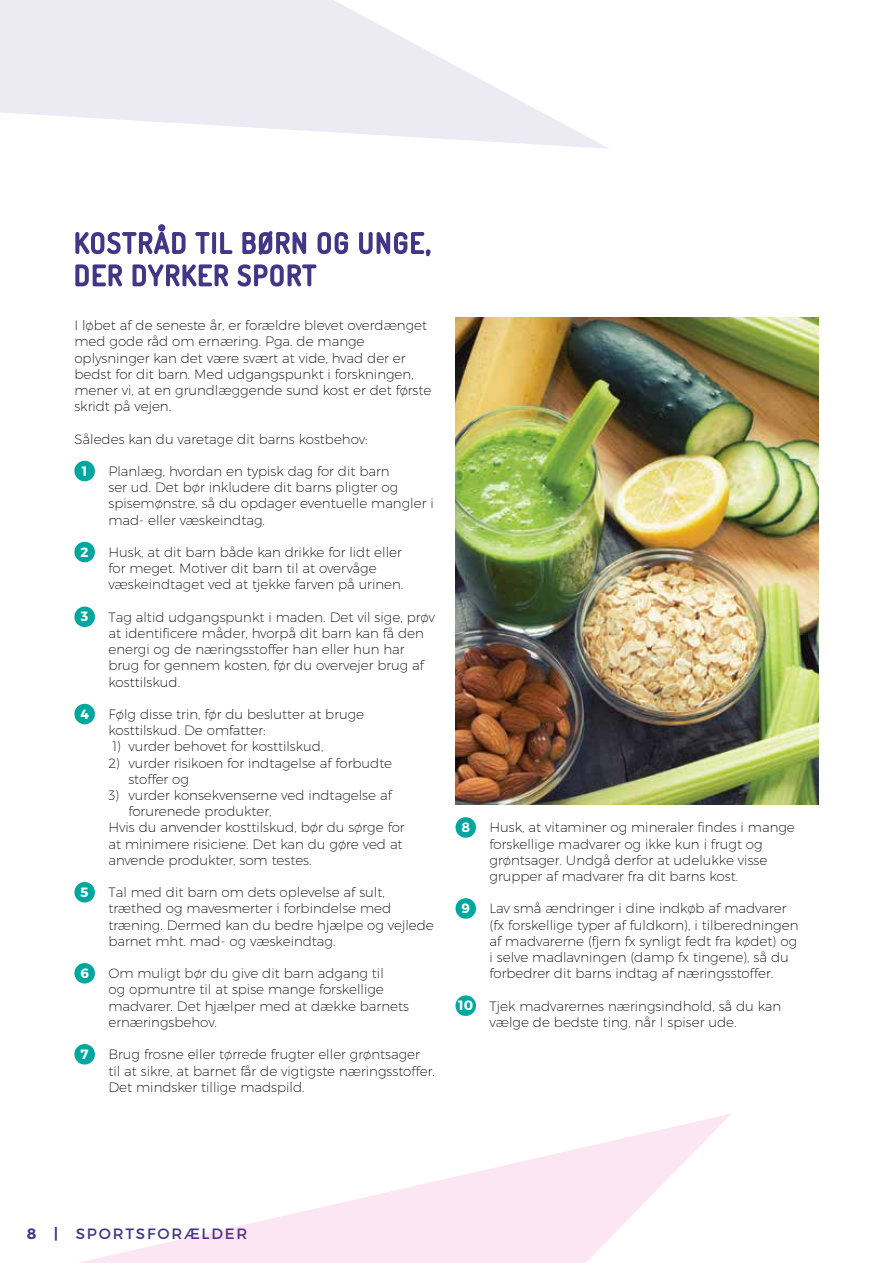
<style>
.page{position:relative;width:893px;height:1263px;background:#fff}
.page>*{position:absolute;margin:0;border:0;box-sizing:border-box;transform-origin:0 0}
.t1{font:15px "Montserrat";letter-spacing:.12em;color:#443687}
.t2{font:200 13.5px/16.2px "Montserrat";color:#000}
.t3{font:700 13.5px "Montserrat";color:#fff}
.s1{font-weight:700;color:#fff}
.s2{font-weight:700}
</style>
<div class="page">
<svg style="left:359px;top:232px;width:72px;height:25px"></svg>
<svg style="left:75px;top:224px;width:273px;height:63px"></svg>
<div style="left:74px;top:461px;width:21px;height:20px;background:#00a79e;border-radius:50%"></div>
<div style="left:74px;top:542px;width:21px;height:20px;background:#00a79e;border-radius:50%"></div>
<div style="left:74px;top:607px;width:21px;height:20px;background:#00a79e;border-radius:50%"></div>
<div style="left:74px;top:704px;width:21px;height:20px;background:#00a79e;border-radius:50%"></div>
<div style="left:74px;top:882px;width:21px;height:20px;background:#00a79e;border-radius:50%"></div>
<div style="left:74px;top:963px;width:21px;height:20px;background:#00a79e;border-radius:50%"></div>
<div style="left:74px;top:1044px;width:21px;height:20px;background:#00a79e;border-radius:50%"></div>
<div style="left:455px;top:817px;width:21px;height:21px;background:#00a79e;border-radius:50%"></div>
<div style="left:455px;top:898px;width:21px;height:21px;background:#00a79e;border-radius:50%"></div>
<div style="left:455px;top:995px;width:21px;height:21px;background:#00a79e;border-radius:50%"></div>
<img style="left:455px;top:317px;width:364px;height:488px">
<svg style="left:0;top:0;width:609px;height:149px;fill:#ecebf3"></svg>
<svg style="left:79px;top:1114px;width:652px;height:149px"></svg>
<p class="t2" style="left:74px;top:317px;width:358px">I løbet af de seneste år, er forældre blevet overdænget med gode råd om ernæring. Pga. de mange oplysninger kan det være svært at vide, hvad der er bedst for dit barn. Med udgangspunkt i forskningen, mener vi, at en grundlæggende sund kost er det første skridt på vejen.</p>
<p class="t2" style="left:74px;top:430px;width:295px">Således kan du varetage dit barns kostbehov:</p>
<p class="t3" style="left:82px;top:462px;width:7px">1</p>
<p class="t2" style="left:108px;top:463px;width:327px">Planlæg, hvordan en typisk dag for dit barn<br>ser ud. Det bør inkludere dit barns pligter og spisemønstre, så du opdager eventuelle mangler i mad- eller væskeindtag.</p>
<p class="t3" style="left:81px;top:543px;width:10px">2</p>
<p class="t2" style="left:108px;top:544px;width:296px">Husk, at dit barn både kan drikke for lidt eller for meget. Motiver dit barn til at overvåge væskeindtaget ved at tjekke farven på urinen.</p>
<p class="t3" style="left:81px;top:608px;width:9px">3</p>
<p class="t2" style="left:108px;top:609px;width:328px">Tag altid udgangspunkt i maden. Det vil sige, prøv at identificere måder, hvorpå dit barn kan få den energi og de næringsstoffer han eller hun har brug for gennem kosten, før du overvejer brug af kosttilskud.</p>
<p class="t3" style="left:80px;top:705px;width:10px">4</p>
<p class="t2" style="left:108px;top:706px;width:257px">Følg disse trin, før du beslutter at bruge kosttilskud. De omfatter:</p>
<p class="t2" style="left:112px;top:738px;width:213px">1) vurder behovet for kosttilskud,</p>
<p class="t2" style="left:128px;top:754px;width:265px;text-indent:-20px">2) vurder risikoen for indtagelse af forbudte stoffer og</p>
<p class="t2" style="left:108px;top:787px;width:285px">3) vurder konsekvenserne ved indtagelse af</p>
<p class="t2" style="left:128px;top:803px;width:145px">forurenede produkter,</p>
<p class="t2" style="left:108px;top:819px;width:298px">Hvis du anvender kosttilskud, bør du sørge for</p>
<p class="t2" style="left:108px;top:835px;width:296px">at minimere risiciene. Det kan du gøre ved at</p>
<p class="t2" style="left:108px;top:852px;width:205px">anvende produkter, som testes.</p>
<p class="t3" style="left:81px;top:884px;width:10px">5</p>
<p class="t2" style="left:108px;top:884px;width:327px">Tal med dit barn om dets oplevelse af sult, træthed og mavesmerter i forbindelse med træning. Dermed kan du bedre hjælpe og vejlede barnet mht. mad- og væskeindtag.</p>
<p class="t3" style="left:80px;top:965px;width:10px">6</p>
<p class="t2" style="left:108px;top:965px;width:302px">Om muligt bør du give dit barn adgang til<br>og opmuntre til at spise mange forskellige madvarer. Det hjælper med at dække barnets ernæringsbehov.</p>
<p class="t3" style="left:81px;top:1046px;width:10px">7</p>
<p class="t2" style="left:108px;top:1046px;width:328px">Brug frosne eller tørrede frugter eller grøntsager til at sikre, at barnet får de vigtigste næringsstoffer.<br>Det mindsker tillige madspild.</p>
<p class="t3" style="left:461px;top:819px;width:10px">8</p>
<p class="t2" style="left:489px;top:819px;width:307px">Husk, at vitaminer og mineraler findes i mange forskellige madvarer og ikke kun i frugt og grøntsager. Undgå derfor at udelukke visse grupper af madvarer fra dit barns kost.</p>
<p class="t3" style="left:461px;top:900px;width:10px">9</p>
<p class="t2" style="left:489px;top:900px;width:310px">Lav små ændringer i dine indkøb af madvarer (fx forskellige typer af fuldkorn), i tilberedningen af madvarerne (fjern fx synligt fedt fra kødet) og i selve madlavningen (damp fx tingene), så du forbedrer dit barns indtag af næringsstoffer.</p>
<p class="t2" style="left:489px;top:997px;width:293px;text-indent:-31px"><span class="s1">10</span> Tjek madvarernes næringsindhold, så du kan vælge de bedste ting, når I spiser ude.</p>
<p class="t1" style="left:27px;top:1225px;width:222px"><span class="s2">8 |</span> SPORTSFORÆLDER</p>
</div>
